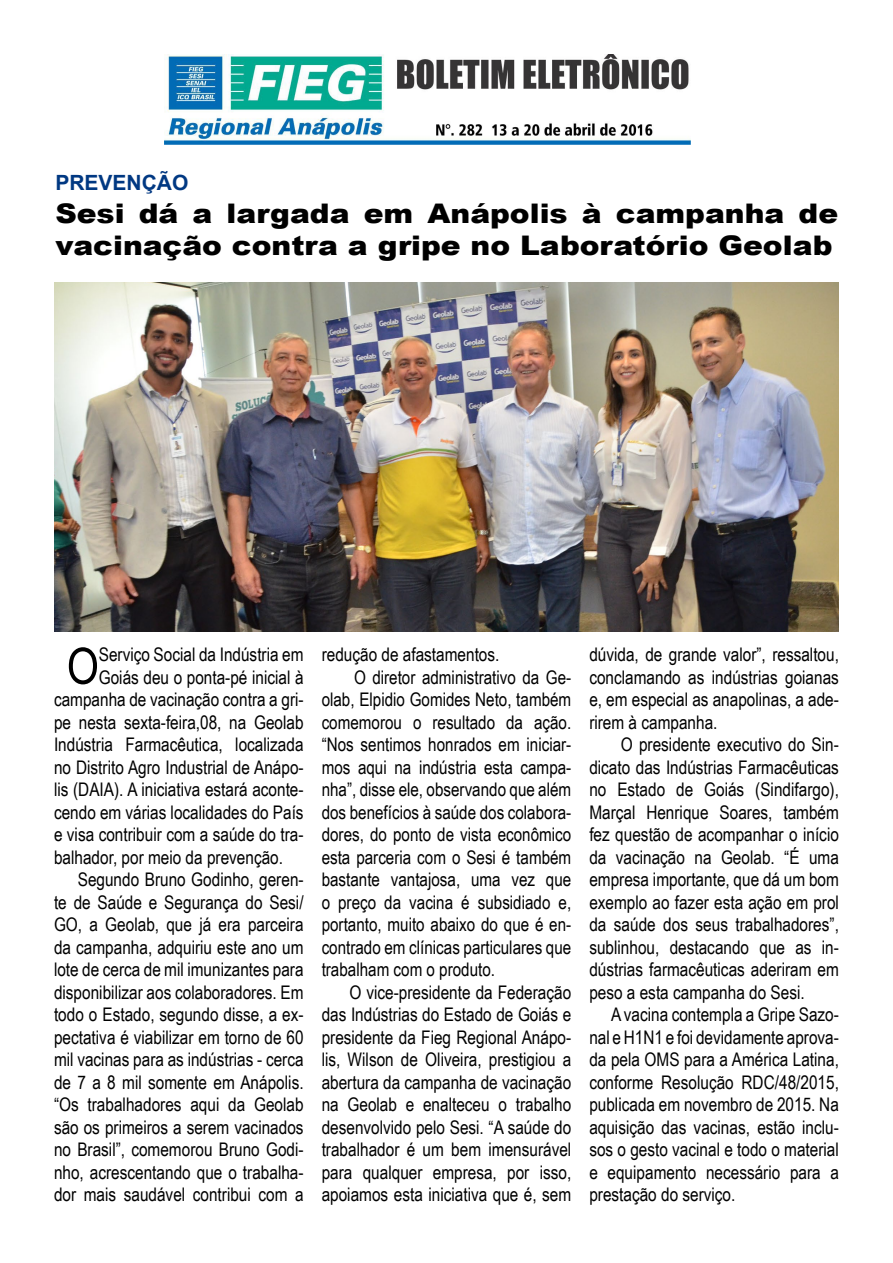
<style>
.page{position:relative;width:893px;height:1263px;background:#fff}
.page>*{position:absolute;margin:0;border:0;box-sizing:border-box;transform-origin:0 0}
.t1{font:50.25px "Arial Narrow";color:#000}
.t2{font:27px/32.4px "Arial MT Black";color:#000;scale:1.1 1}
.t3{font:700 21px "Arial";color:#003882}
.t4{font:18.75px/22.5px "Arial Narrow";color:#000;text-align:justify}
</style>
<div class="page">
<img style="left:165px;top:54px;width:525px;height:90px">
<img style="left:54px;top:283px;width:785px;height:348px">
<p class="t3" style="left:55px;top:168px;width:135px">PREVENÇÃO</p>
<h2 class="t2" style="left:55px;top:197px;width:713px">Sesi dá a largada em Anápolis à campanha de vacinação contra a gripe no Laboratório Geolab</h2>
<h1 class="t1" style="left:67px;top:629px;width:34px">O</h1>
<p class="t4" style="left:99px;top:643px;width:206px">Serviço Social da Indústria em</p>
<p class="t4" style="left:99px;top:665px;width:206px">Goiás deu o ponta-pé inicial à</p>
<p class="t4" style="left:54px;top:688px;width:251px">campanha de vacinação contra a gri-</p>
<p class="t4" style="left:54px;top:710px;width:251px">pe nesta sexta-feira,08, na Geolab</p>
<p class="t4" style="left:54px;top:733px;width:251px">Indústria Farmacêutica, localizada</p>
<p class="t4" style="left:54px;top:755px;width:251px">no Distrito Agro Industrial de Anápo-</p>
<p class="t4" style="left:54px;top:778px;width:251px">lis (DAIA). A iniciativa estará aconte-</p>
<p class="t4" style="left:54px;top:800px;width:251px">cendo em várias localidades do País</p>
<p class="t4" style="left:54px;top:823px;width:251px">e visa contribuir com a saúde do tra-</p>
<p class="t4" style="left:54px;top:845px;width:231px">balhador, por meio da prevenção.</p>
<p class="t4" style="left:78px;top:868px;width:227px">Segundo Bruno Godinho, geren-</p>
<p class="t4" style="left:54px;top:890px;width:251px">te de Saúde e Segurança do Sesi/</p>
<p class="t4" style="left:54px;top:913px;width:251px">GO, a Geolab, que já era parceira</p>
<p class="t4" style="left:54px;top:935px;width:251px">da campanha, adquiriu este ano um</p>
<p class="t4" style="left:54px;top:958px;width:251px">lote de cerca de mil imunizantes para</p>
<p class="t4" style="left:54px;top:980px;width:251px">disponibilizar aos colaboradores. Em</p>
<p class="t4" style="left:54px;top:1003px;width:251px">todo o Estado, segundo disse, a ex-</p>
<p class="t4" style="left:54px;top:1025px;width:251px">pectativa é viabilizar em torno de 60</p>
<p class="t4" style="left:54px;top:1048px;width:251px">mil vacinas para as indústrias - cerca</p>
<p class="t4" style="left:54px;top:1070px;width:251px">de 7 a 8 mil somente em Anápolis.</p>
<p class="t4" style="left:54px;top:1093px;width:251px">“Os trabalhadores aqui da Geolab</p>
<p class="t4" style="left:54px;top:1115px;width:251px">são os primeiros a serem vacinados</p>
<p class="t4" style="left:54px;top:1138px;width:251px">no Brasil”, comemorou Bruno Godi-</p>
<p class="t4" style="left:54px;top:1160px;width:251px">nho, acrescentando que o trabalha-</p>
<p class="t4" style="left:54px;top:1183px;width:251px">dor mais saudável contribui com a</p>
<p class="t4" style="left:322px;top:643px;width:179px">redução de afastamentos.</p>
<p class="t4" style="left:354px;top:665px;width:219px">O diretor administrativo da Ge-</p>
<p class="t4" style="left:322px;top:688px;width:251px">olab, Elpidio Gomides Neto, também</p>
<p class="t4" style="left:322px;top:710px;width:251px">comemorou o resultado da ação.</p>
<p class="t4" style="left:322px;top:733px;width:251px">“Nos sentimos honrados em iniciar-</p>
<p class="t4" style="left:322px;top:755px;width:251px">mos aqui na indústria esta campa-</p>
<p class="t4" style="left:322px;top:778px;width:251px">nha”, disse ele, observando que além</p>
<p class="t4" style="left:322px;top:800px;width:251px">dos benefícios à saúde dos colabora-</p>
<p class="t4" style="left:322px;top:823px;width:251px">dores, do ponto de vista econômico</p>
<p class="t4" style="left:322px;top:845px;width:251px">esta parceria com o Sesi é também</p>
<p class="t4" style="left:322px;top:868px;width:251px">bastante vantajosa, uma vez que</p>
<p class="t4" style="left:322px;top:890px;width:251px">o preço da vacina é subsidiado e,</p>
<p class="t4" style="left:322px;top:913px;width:251px">portanto, muito abaixo do que é en-</p>
<p class="t4" style="left:322px;top:935px;width:251px">contrado em clínicas particulares que</p>
<p class="t4" style="left:322px;top:958px;width:175px">trabalham com o produto.</p>
<p class="t4" style="left:349px;top:980px;width:223px">O vice-presidente da Federação</p>
<p class="t4" style="left:322px;top:1003px;width:251px">das Indústrias do Estado de Goiás e</p>
<p class="t4" style="left:322px;top:1025px;width:251px">presidente da Fieg Regional Anápo-</p>
<p class="t4" style="left:322px;top:1048px;width:251px">lis, Wilson de Oliveira, prestigiou a</p>
<p class="t4" style="left:322px;top:1070px;width:251px">abertura da campanha de vacinação</p>
<p class="t4" style="left:322px;top:1093px;width:251px">na Geolab e enalteceu o trabalho</p>
<p class="t4" style="left:322px;top:1115px;width:251px">desenvolvido pelo Sesi. “A saúde do</p>
<p class="t4" style="left:322px;top:1138px;width:251px">trabalhador é um bem imensurável</p>
<p class="t4" style="left:322px;top:1160px;width:251px">para qualquer empresa, por isso,</p>
<p class="t4" style="left:322px;top:1183px;width:251px">apoiamos esta iniciativa que é, sem</p>
<p class="t4" style="left:589px;top:643px;width:251px">dúvida, de grande valor”, ressaltou, conclamando as indústrias goianas e, em especial as anapolinas, a ade&shy;rirem à campanha.</p>
<p class="t4" style="left:589px;top:733px;width:251px;text-indent:31px">O presidente executivo do Sin&shy;dicato das Indústrias Farmacêuticas no Estado de Goiás (Sindifargo), Marçal Henrique Soares, também fez questão de acompanhar o início da vacinação na Geolab. “É uma empresa importante, que dá um bom exemplo ao fazer esta ação em prol da saúde dos seus trabalhadores”, sublinhou, destacando que as in&shy;dústrias farmacêuticas aderiram em peso a esta campanha do Sesi.</p>
<p class="t4" style="left:589px;top:1003px;width:251px;text-indent:22px">A vacina contempla a Gripe Sazo&shy;nal e H1N1 e foi devidamente aprova&shy;da pela OMS para a América Latina, conforme Resolução RDC/48/2015, publicada em novembro de 2015. Na aquisição das vacinas, estão inclu&shy;sos o gesto vacinal e todo o material e equipamento necessário para a prestação do serviço.</p>
</div>
